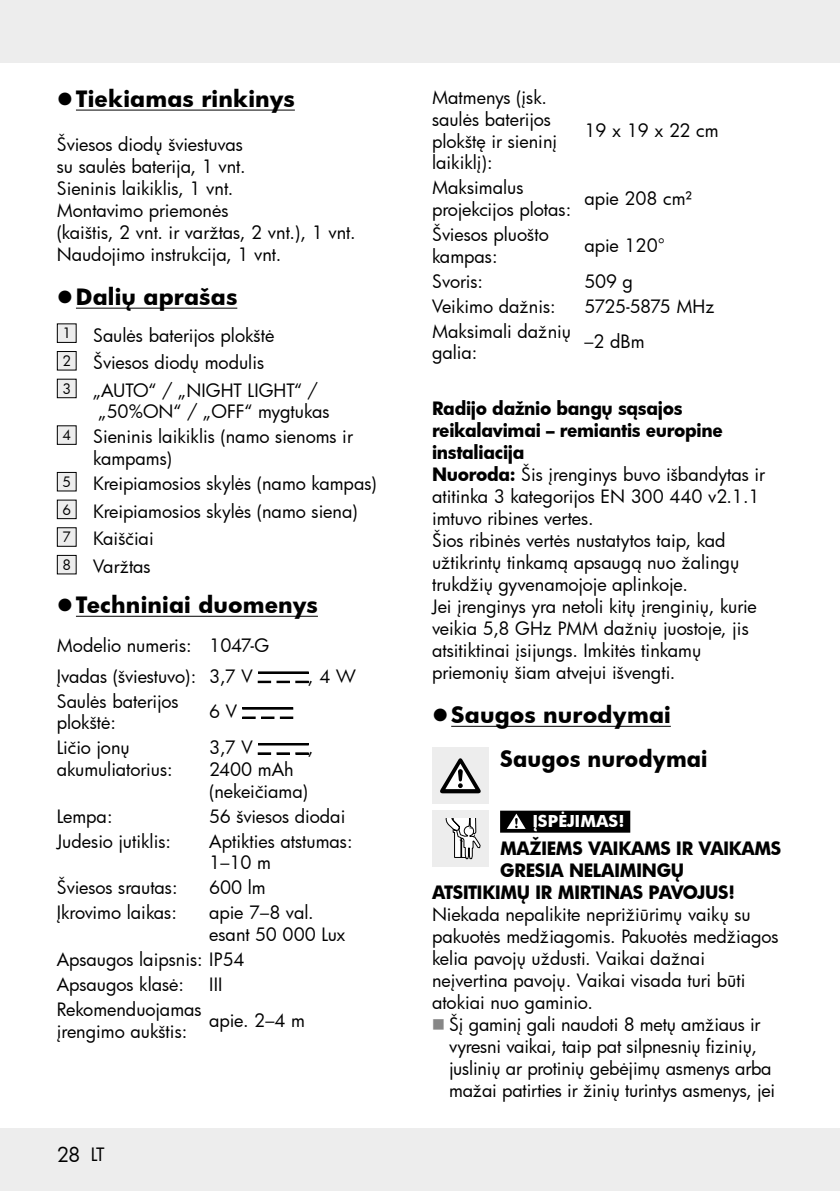
<style>
.page{position:relative;width:840px;height:1191px;background:#fff}
.page>*{position:absolute;margin:0;border:0;box-sizing:border-box;transform-origin:0 0}
.t1{font:700 22px/44px "Futura";letter-spacing:.005em;color:#000}
.t2{font:20px "Futura";color:#000}
.t3{font:18px/22px "Futura";color:#000}
.t4{font:700 18px "Futura";letter-spacing:-.02em;color:#000;scale:.95 1}
.t5{font:18px "Futura";letter-spacing:-.05em;color:#000}
.t6{font:700 16px "Futura";color:#fff}
.s1{font-size:18px}
.s2{font-weight:700}
</style>
<div class="page">
<div style="left:0;top:0;width:839px;height:62px;background:#ededed"></div>
<hr style="left:839px;top:0;width:1px;height:62px;background:#ededed">
<div style="left:0;top:1128px;width:839px;height:63px;background:#ededed"></div>
<hr style="left:839px;top:1128px;width:1px;height:63px;background:#ededed">
<hr style="left:76px;top:110px;width:219px;height:1px;background:#000">
<hr style="left:76px;top:308px;width:161px;height:1px;background:#000">
<hr style="left:76px;top:616px;width:242px;height:1px;background:#000">
<div style="left:57px;top:324px;width:19px;height:18px;background:#ededed"></div>
<div style="left:57px;top:323px;width:20px;height:20px;border:1px solid #000"></div>
<div style="left:57px;top:351px;width:19px;height:19px;background:#ededed"></div>
<div style="left:57px;top:351px;width:20px;height:19px;border:1px solid #000"></div>
<div style="left:57px;top:379px;width:19px;height:19px;background:#ededed"></div>
<div style="left:57px;top:379px;width:20px;height:19px;border:1px solid #000"></div>
<div style="left:57px;top:426px;width:19px;height:18px;background:#ededed"></div>
<div style="left:57px;top:425px;width:20px;height:20px;border:1px solid #000"></div>
<div style="left:57px;top:472px;width:19px;height:19px;background:#ededed"></div>
<div style="left:57px;top:472px;width:20px;height:19px;border:1px solid #000"></div>
<div style="left:57px;top:500px;width:19px;height:18px;background:#ededed"></div>
<div style="left:57px;top:499px;width:20px;height:20px;border:1px solid #000"></div>
<div style="left:57px;top:528px;width:19px;height:18px;background:#ededed"></div>
<div style="left:57px;top:527px;width:20px;height:20px;border:1px solid #000"></div>
<div style="left:57px;top:555px;width:19px;height:19px;background:#ededed"></div>
<div style="left:57px;top:555px;width:20px;height:19px;border:1px solid #000"></div>
<svg style="left:277px;top:681px;width:12px;height:1px"></svg>
<svg style="left:258px;top:681px;width:12px;height:1px"></svg>
<svg style="left:295px;top:681px;width:13px;height:1px"></svg>
<div style="left:258px;top:672px;width:50px;height:1px;border:1px solid #000"></div>
<svg style="left:261px;top:717px;width:13px;height:1px"></svg>
<svg style="left:242px;top:717px;width:13px;height:1px"></svg>
<svg style="left:280px;top:717px;width:12px;height:1px"></svg>
<div style="left:242px;top:707px;width:50px;height:2px;border:1px solid #000"></div>
<svg style="left:277px;top:753px;width:12px;height:1px"></svg>
<svg style="left:258px;top:753px;width:12px;height:1px"></svg>
<svg style="left:295px;top:753px;width:13px;height:1px"></svg>
<div style="left:258px;top:743px;width:50px;height:2px;border:1px solid #000"></div>
<hr style="left:451px;top:726px;width:219px;height:1px;background:#000">
<div style="left:500px;top:810px;width:130px;height:22px;background:#000"></div>
<div style="left:432px;top:747px;width:56px;height:57px;background:#ededed"></div>
<svg style="left:440px;top:758px;width:40px;height:35px"></svg>
<div style="left:432px;top:810px;width:56px;height:57px;background:#ededed"></div>
<svg style="left:445px;top:819px;width:35px;height:41px"></svg>
<svg style="left:507px;top:813px;width:18px;height:16px"></svg>
<p class="t1" style="left:76px;top:76px;width:220px">Tiekiamas rinkinys</p>
<p class="t3" style="left:57px;top:133px;width:300px">Šviesos diodų šviestuvas<br>su saulės baterija, 1 vnt.<br>Sieninis laikiklis, 1 vnt.<br>Montavimo priemonės<br>(kaištis, 2 vnt. ir varžtas, 2 vnt.), 1 vnt.<br>Naudojimo instrukcija, 1 vnt.</p>
<p class="t1" style="left:76px;top:274px;width:163px">Dalių aprašas</p>
<p class="t3" style="left:62px;top:321px;width:257px;line-height:27.6px"><sup>1</sup> Saulės baterijos plokštė<br><sup>2</sup> Šviesos diodų modulis<br><sup>3</sup> „AUTO“ / „NIGHT LIGHT“ /</p>
<p class="t3" style="left:62px;top:399px;width:292px;line-height:25px;text-indent:36px">„50%ON“ / „OFF“ mygtukas<br><sup>4</sup> Sieninis laikiklis (namo sienoms ir</p>
<p class="t3" style="left:62px;top:445px;width:315px;line-height:25px;text-indent:31px">kampams)<br><sup>5</sup> Kreipiamosios skylės (namo kampas)</p>
<p class="t3" style="left:62px;top:497px;width:296px;line-height:27.6px"><sup>6</sup> Kreipiamosios skylės (namo siena)<br><sup>7</sup> Kaiščiai<br><sup>8</sup> Varžtas</p>
<p class="t1" style="left:76px;top:582px;width:243px">Techniniai duomenys</p>
<p class="t3" style="left:57px;top:629px;width:214px;line-height:30.6px">Modelio numeris: 1047-G<br>Įvadas (šviestuvo): 3,7 V</p>
<p class="t3" style="left:308px;top:664px;width:49px">, 4 W</p>
<p class="t3" style="left:57px;top:690px;width:123px">Saulės baterijos plokštė:</p>
<p class="t3" style="left:209px;top:700px;width:29px">6 V</p>
<p class="t3" style="left:57px;top:736px;width:117px">Ličio jonų akumuliatorius:</p>
<p class="t3" style="left:209px;top:736px;width:45px">3,7 V</p>
<p class="t3" style="left:308px;top:736px;width:7px">,</p>
<p class="t3" style="left:209px;top:758px;width:100px">2400 mAh (nekeičiama)</p>
<p class="t3" style="left:57px;top:804px;width:57px">Lempa:</p>
<p class="t3" style="left:209px;top:804px;width:138px">56 šviesos diodai</p>
<p class="t3" style="left:57px;top:829px;width:116px">Judesio jutiklis:</p>
<p class="t3" style="left:209px;top:830px;width:145px">Aptikties atstumas:<br>1–10 m</p>
<p class="t3" style="left:57px;top:876px;width:122px">Šviesos srautas:</p>
<p class="t3" style="left:209px;top:876px;width:58px">600 lm</p>
<p class="t3" style="left:57px;top:901px;width:122px">Įkrovimo laikas:</p>
<p class="t3" style="left:209px;top:901px;width:138px">apie 7–8 val. esant 50 000 Lux</p>
<p class="t3" style="left:57px;top:946px;width:189px;line-height:25px">Apsaugos laipsnis: IP54<br>Apsaugos klasė:</p>
<p class="t3" style="left:209px;top:973px;width:15px">III</p>
<p class="t3" style="left:57px;top:998px;width:146px">Rekomenduojamas įrengimo aukštis:</p>
<p class="t3" style="left:209px;top:1008px;width:97px">apie. 2–4 m</p>
<p class="t2" style="left:57px;top:1140px;width:49px">28 <span class="s1">LT</span></p>
<p class="t3" style="left:432px;top:87px;width:127px">Matmenys (įsk. saulės baterijos plokštę ir sieninį laikiklį):</p>
<p class="t3" style="left:584px;top:119px;width:135px">19 x 19 x 22 cm</p>
<p class="t3" style="left:432px;top:176px;width:141px">Maksimalus projekcijos plotas:</p>
<p class="t3" style="left:584px;top:187px;width:109px">apie 208 cm²</p>
<p class="t3" style="left:432px;top:223px;width:118px">Šviesos pluošto kampas:</p>
<p class="t3" style="left:584px;top:234px;width:82px">apie 120°</p>
<p class="t3" style="left:432px;top:269px;width:53px">Svoris:</p>
<p class="t3" style="left:584px;top:269px;width:50px">509 g</p>
<p class="t3" style="left:432px;top:294px;width:125px">Veikimo dažnis:</p>
<p class="t5" style="left:584px;top:294px;width:132px">5725-5875 MHz</p>
<p class="t3" style="left:432px;top:320px;width:140px">Maksimali dažnių galia:</p>
<p class="t3" style="left:584px;top:330px;width:62px">–2 dBm</p>
<p class="t3" style="left:432px;top:397px;width:334px"><span class="s2">Radijo dažnio bangų sąsajos reikalavimai – remiantis europine instaliacija<br>Nuoroda:</span> Šis įrenginys buvo išbandytas ir atitinka 3 kategorijos EN 300 440 v2. 1. 1 imtuvo ribines vertes.<br>Šios ribinės vertės nustatytos taip, kad užtikrintų tinkamą apsaugą nuo žalingų trukdžių gyvenamojoje aplinkoje.<br>Jei įrenginys yra netoli kitų įrenginių, kurie veikia 5,8 GHz PMM dažnių juostoje, jis atsitiktinai įsijungs. Imkitės tinkamų priemonių šiam atvejui išvengti.</p>
<p class="t1" style="left:500px;top:692px;width:209px;text-indent:-49px">Saugos nurodymai<br>Saugos nurodymai</p>
<p class="t6" style="left:532px;top:810px;width:93px">ĮSPĖJIMAS!</p>
<p class="t4" style="left:500px;top:836px;width:297px">MAŽIEMS VAIKAMS IR VAIKAMS</p>
<p class="t4" style="left:500px;top:858px;width:195px">GRESIA NELAIMINGŲ</p>
<p class="t4" style="left:432px;top:880px;width:320px">ATSITIKIMŲ IR MIRTINAS PAVOJUS!</p>
<p class="t3" style="left:432px;top:903px;width:348px">Niekada nepalikite neprižiūrimų vaikų su pakuotės medžiagomis. Pakuotės medžiagos kelia pavojų uždusti. Vaikai dažnai neįvertina pavojų. Vaikai visada turi būti atokiai nuo gaminio.</p>
<p class="t3" style="left:449px;top:1013px;width:327px">Šį gaminį gali naudoti 8 metų amžiaus ir vyresni vaikai, taip pat silpnesnių fizinių, juslinių ar protinių gebėjimų asmenys arba mažai patirties ir žinių turintys asmenys, jei</p>
</div>
